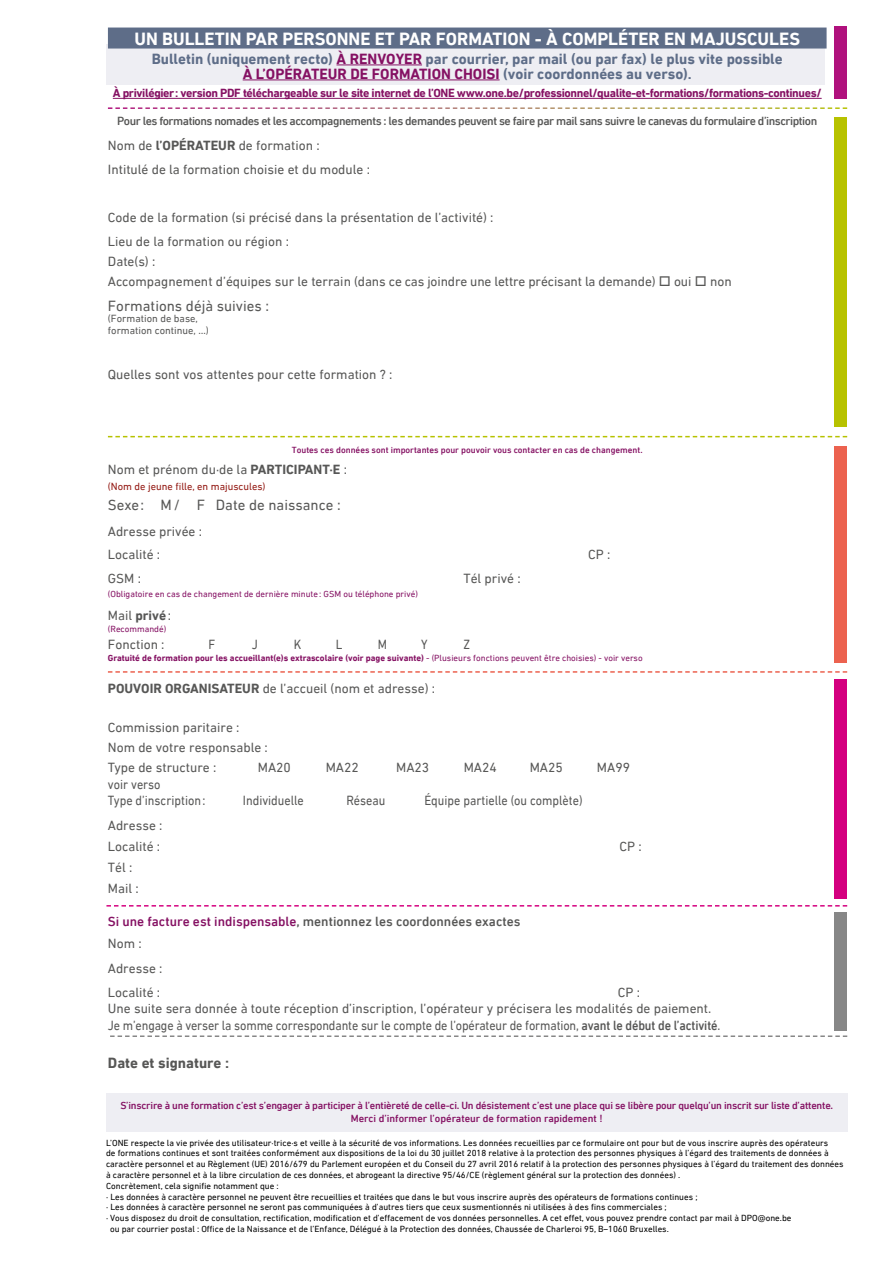
<style>
.page{position:relative;width:893px;height:1263px;background:#fff}
.page>*{position:absolute;margin:0;border:0;box-sizing:border-box;transform-origin:0 0}
.t1{font:700 18px "DIN Next LT Pro";color:#fff}
.t2{font:700 15px/15px "DIN Next LT Pro";color:#5e6d88;text-align:center}
.t3{font:15px "DIN Next LT Pro";color:#575756}
.t4{font:700 15px "DIN Next LT Pro";color:#575756}
.Pres-texte_courant{font:13.5px "DIN Next LT Pro";color:#575756}
.Pres-texte_courant-2{font:13.5px "DIN Next LT Pro";color:#575756;scale:.91 1}
.t5{font:500 13.5px "DIN Next LT Pro";color:#575756}
.t6{font:700 12px "DIN Next LT Pro";letter-spacing:-.03em;color:#851163}
.t7{font:500 12px "DIN Next LT Pro";letter-spacing:-.04em;color:#575756}
.t8{font:500 10.5px/12.6px "DIN Next LT Pro";letter-spacing:-.02em;color:#851163;text-align:center}
.t9{font:10.5px "DIN Next LT Pro";color:#575756}
.t10{font:10.5px "DIN Next LT Pro";color:#931913}
.t11{font:9px/10.8px "DIN Next LT Pro";color:#000}
.t12{font:700 9px "DIN Next LT Pro";color:#851163}
.t13{font:9px "DIN Next LT Pro";color:#851163}
.t14{font:500 9px "DIN Next LT Pro";color:#851163}
.s1{color:#851163}
.s2{font-weight:700}
.s3{font-weight:400}
.s4{font-weight:500}
</style>
<div class="page">
<div style="left:106px;top:44px;width:718px;height:41px;background:#eeeef3"></div>
<svg style="left:110px;top:1035px;width:737px;height:2px"></svg>
<svg style="left:108px;top:671px;width:739px;height:2px"></svg>
<div style="left:108px;top:28px;width:719px;height:21px;background:#5e6d88"></div>
<hr style="left:336px;top:65px;width:86px;height:1px;background:#851163">
<hr style="left:243px;top:80px;width:257px;height:1px;background:#851163">
<hr style="left:113px;top:98px;width:709px;height:1px;background:#851163">
<svg style="left:108px;top:107px;width:739px;height:2px"></svg>
<svg style="left:108px;top:436px;width:739px;height:1px"></svg>
<svg style="left:106px;top:905px;width:741px;height:1px"></svg>
<div style="left:106px;top:1093px;width:741px;height:38px;background:#eeeef3"></div>
<div style="left:834px;top:118px;width:13px;height:309px;background:#b7c200"></div>
<div style="left:834px;top:26px;width:13px;height:72px;background:#b0117d"></div>
<div style="left:834px;top:446px;width:13px;height:217px;background:#ec624f"></div>
<div style="left:834px;top:680px;width:13px;height:219px;background:#d4007f"></div>
<div style="left:834px;top:912px;width:13px;height:119px;background:#878787"></div>
<p class="t1" style="left:134px;top:28px;width:667px">UN BULLETIN PAR PERSONNE ET PAR FORMATION - À COMPLÉTER EN MAJUSCULES</p>
<p class="t2" style="left:152px;top:51px;width:632px">Bulletin (uniquement recto) <span class="s1">À RENVOYER</span> par courrier, par mail (ou par fax) le plus vite possible<br><span class="s1">À L’OPÉRATEUR DE FORMATION CHOISI</span> (voir coordonnées au verso).</p>
<p class="t6" style="left:113px;top:86px;width:710px">À privilégier: version PDF téléchargeable sur le site internet de l’ONE www.one.be/professionnel/qualite-et-formations/formations-continues/</p>
<p class="t7" style="left:117px;top:114px;width:701px">Pour les formations nomades et les accompagnements : les demandes peuvent se faire par mail sans suivre le canevas du formulaire d’inscription</p>
<p class="Pres-texte_courant" style="left:108px;top:138px;width:213px">Nom de <span class="s2">l’OPÉRATEUR</span> de formation :</p>
<p class="Pres-texte_courant" style="left:108px;top:162px;width:264px">Intitulé de la formation choisie et du module :</p>
<p class="Pres-texte_courant" style="left:108px;top:209px;width:387px">Code de la formation (si précisé dans la présentation de l’activité) :</p>
<p class="Pres-texte_courant" style="left:108px;top:233px;width:183px">Lieu de la formation ou région :</p>
<p class="Pres-texte_courant" style="left:108px;top:254px;width:49px">Date(s) :</p>
<p class="Pres-texte_courant" style="left:108px;top:274px;width:625px">Accompagnement d’équipes sur le terrain (dans ce cas joindre une lettre précisant la demande) □ oui □ non</p>
<p class="t3" style="left:108px;top:297px;width:163px">Formations déjà suivies :</p>
<p class="t9" style="left:108px;top:312px;width:92px">(Formation de base,</p>
<p class="t9" style="left:108px;top:324px;width:102px">formation continue, …)</p>
<p class="Pres-texte_courant" style="left:108px;top:367px;width:286px">Quelles sont vos attentes pour cette formation ? :</p>
<p class="t14" style="left:292px;top:445px;width:352px">Toutes ces données sont importantes pour pouvoir vous contacter en cas de changement.</p>
<p class="Pres-texte_courant" style="left:108px;top:462px;width:241px">Nom et prénom du·de la <span class="s2">PARTICIPANT·E</span> :</p>
<p class="t10" style="left:108px;top:480px;width:159px">(Nom de jeune fille, en majuscules)</p>
<p class="t3" style="left:108px;top:496px;width:234px">Sexe: M / F Date de naissance :</p>
<p class="Pres-texte_courant" style="left:108px;top:523px;width:96px">Adresse privée :</p>
<p class="Pres-texte_courant" style="left:108px;top:547px;width:54px">Localité :</p>
<p class="Pres-texte_courant" style="left:588px;top:547px;width:24px">CP :</p>
<p class="Pres-texte_courant" style="left:108px;top:571px;width:35px">GSM :</p>
<p class="Pres-texte_courant" style="left:463px;top:571px;width:59px">Tél privé :</p>
<p class="t13" style="left:108px;top:588px;width:311px">(Obligatoire en cas de changement de dernière minute: GSM ou téléphone privé)</p>
<p class="Pres-texte_courant" style="left:108px;top:608px;width:65px">Mail <span class="s2">privé</span>:</p>
<p class="t13" style="left:108px;top:624px;width:60px">(Recommandé)</p>
<p class="Pres-texte_courant" style="left:108px;top:636px;width:58px">Fonction :</p>
<p class="Pres-texte_courant-2" style="left:208px;top:636px;width:9px">F</p>
<p class="Pres-texte_courant-2" style="left:252px;top:636px;width:8px">J</p>
<p class="Pres-texte_courant-2" style="left:294px;top:636px;width:10px">K</p>
<p class="Pres-texte_courant-2" style="left:336px;top:636px;width:9px">L</p>
<p class="Pres-texte_courant-2" style="left:378px;top:636px;width:12px">M</p>
<p class="Pres-texte_courant-2" style="left:421px;top:636px;width:9px">Y</p>
<p class="Pres-texte_courant-2" style="left:463px;top:636px;width:9px">Z</p>
<p class="t12" style="left:108px;top:652px;width:536px">Gratuité de formation pour les accueillant(e)s extrascolaire (voir page suivante) <span class="s3">- (Plusieurs fonctions peuvent être choisies) - voir verso</span></p>
<p class="Pres-texte_courant" style="left:108px;top:681px;width:329px"><span class="s2">POUVOIR ORGANISATEUR</span> de l’accueil (nom et adresse) :</p>
<p class="Pres-texte_courant" style="left:108px;top:720px;width:133px">Commission paritaire :</p>
<p class="Pres-texte_courant" style="left:108px;top:739px;width:161px">Nom de votre responsable :</p>
<p class="Pres-texte_courant" style="left:108px;top:760px;width:110px">Type de structure :</p>
<p class="Pres-texte_courant" style="left:258px;top:760px;width:35px">MA20</p>
<p class="Pres-texte_courant" style="left:326px;top:760px;width:35px">MA22</p>
<p class="Pres-texte_courant" style="left:396px;top:760px;width:35px">MA23</p>
<p class="Pres-texte_courant" style="left:464px;top:760px;width:35px">MA24</p>
<p class="Pres-texte_courant" style="left:530px;top:760px;width:35px">MA25</p>
<p class="Pres-texte_courant" style="left:597px;top:760px;width:35px">MA99</p>
<p class="Pres-texte_courant-2" style="left:108px;top:776px;width:59px">voir verso</p>
<p class="Pres-texte_courant-2" style="left:108px;top:793px;width:109px">Type d’inscription:</p>
<p class="Pres-texte_courant-2" style="left:243px;top:793px;width:69px">Individuelle</p>
<p class="Pres-texte_courant-2" style="left:346px;top:793px;width:45px">Réseau</p>
<p class="Pres-texte_courant-2" style="left:424px;top:793px;width:175px">Équipe partielle (ou complète)</p>
<p class="Pres-texte_courant" style="left:108px;top:817px;width:56px">Adresse :</p>
<p class="Pres-texte_courant" style="left:108px;top:838px;width:54px">Localité :</p>
<p class="Pres-texte_courant" style="left:619px;top:838px;width:24px">CP :</p>
<p class="Pres-texte_courant" style="left:108px;top:859px;width:26px">Tél :</p>
<p class="Pres-texte_courant" style="left:108px;top:880px;width:32px">Mail :</p>
<p class="t5" style="left:108px;top:913px;width:414px"><span class="s1">Si une facture est indispensable</span>, mentionnez les coordonnées exactes</p>
<p class="Pres-texte_courant" style="left:108px;top:936px;width:35px">Nom :</p>
<p class="Pres-texte_courant" style="left:108px;top:960px;width:56px">Adresse :</p>
<p class="Pres-texte_courant" style="left:108px;top:984px;width:54px">Localité :</p>
<p class="Pres-texte_courant" style="left:618px;top:984px;width:24px">CP :</p>
<p class="Pres-texte_courant" style="left:108px;top:1001px;width:605px">Une suite sera donnée à toute réception d’inscription, l’opérateur y précisera les modalités de paiement.</p>
<p class="Pres-texte_courant-2" style="left:108px;top:1017px;width:674px">Je m’engage à verser la somme correspondante sur le compte de l’opérateur de formation, <span class="s4">avant le début de l’activité</span>.</p>
<p class="t4" style="left:108px;top:1054px;width:123px">Date et signature :</p>
<p class="t8" style="left:120px;top:1099px;width:714px">S’inscrire à une formation c’est s’engager à participer à l’entièreté de celle-ci. Un désistement c’est une place qui se libère pour quelqu’un inscrit sur liste d’attente.<br>Merci d’informer l’opérateur de formation rapidement !</p>
<p class="t11" style="left:106px;top:1137px;width:739px">L’ONE respecte la vie privée des utilisateur·trice·s et veille à la sécurité de vos informations. Les données recueillies par ce formulaire ont pour but de vous inscrire auprès des opérateurs<br>de formations continues et sont traitées conformément aux dispositions de la loi du 30 juillet 2018 relative à la protection des personnes physiques à l’égard des traitements de données à caractère personnel et au Règlement (UE) 2016/679 du Parlement européen et du Conseil du 27 avril 2016 relatif à la protection des personnes physiques à l’égard du traitement des données à caractère personnel et à la libre circulation de ces données, et abrogeant la directive 95/46/CE (règlement général sur la protection des données) .</p>
<p class="t11" style="left:106px;top:1180px;width:174px">Concrètement, cela signifie notamment que :</p>
<p class="t11" style="left:106px;top:1191px;width:593px">· Les données à caractère personnel ne peuvent être recueillies et traitées que dans le but vous inscrire auprès des opérateurs de formations continues ;</p>
<p class="t11" style="left:106px;top:1202px;width:562px">· Les données à caractère personnel ne seront pas communiquées à d’autres tiers que ceux susmentionnés ni utilisées à des fins commerciales ;</p>
<p class="t11" style="left:110px;top:1212px;width:683px;text-indent:-4px">· Vous disposez du droit de consultation, rectification, modification et d’effacement de vos données personnelles. A cet effet, vous pouvez prendre contact par mail à DPO@one.be ou par courrier postal : Office de la Naissance et de l’Enfance, Délégué à la Protection des données, Chaussée de Charleroi 95, B–1060 Bruxelles.</p>
</div>
